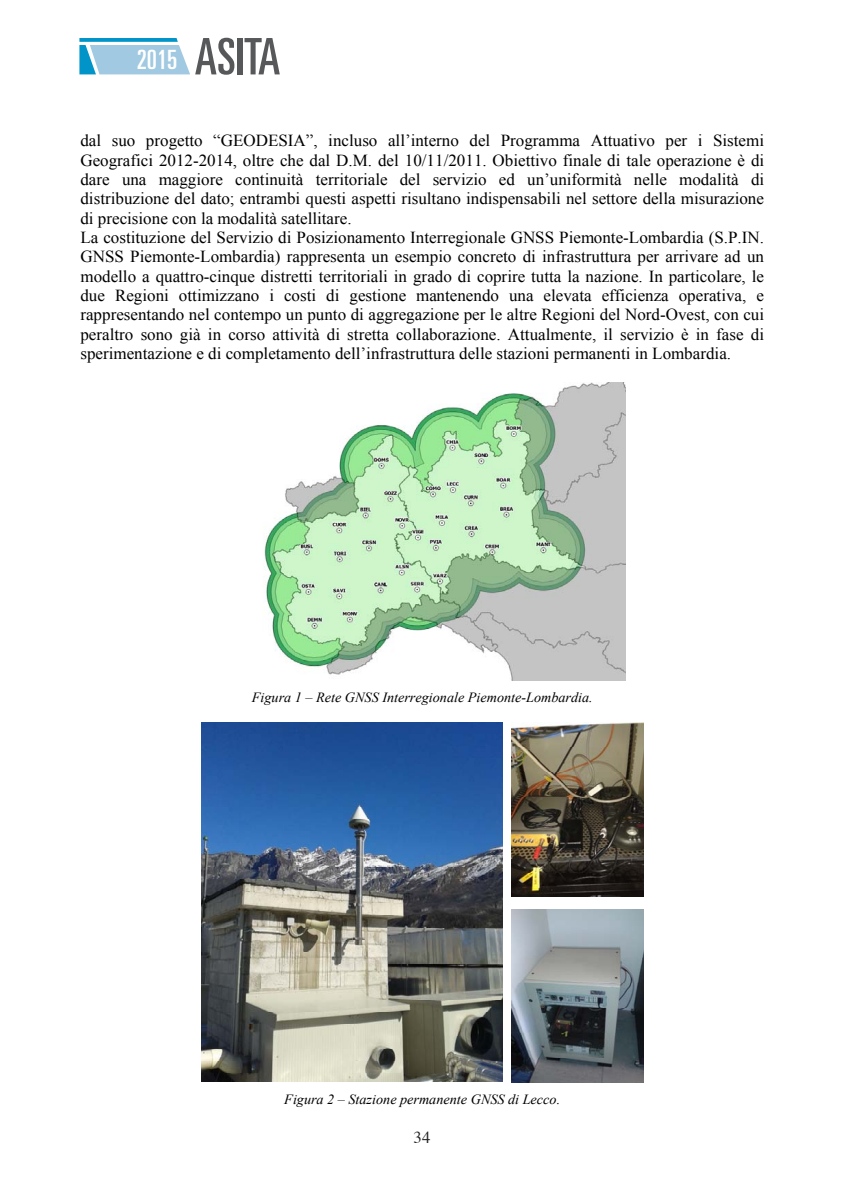
<style>
.page{position:relative;width:844px;height:1191px;background:#fff}
.page>*{position:absolute;margin:0;border:0;box-sizing:border-box;transform-origin:0 0}
.t1{font:ultra-condensed 50.4px "Univers";color:#57585a}
.t2{font:16.8px/19.2px "Times New Roman";color:#000}
.t3{font:16.62px "Times";color:#231f20}
.t4{font:italic 14px "Times New Roman";color:#000}
.s1{font-size:26.6px;color:#fff}
</style>
<div class="page">
<svg style="left:79px;top:38px;width:111px;height:36px"></svg>
<img style="left:264px;top:382px;width:361px;height:298px">
<img style="left:201px;top:722px;width:301px;height:359px">
<img style="left:511px;top:909px;width:132px;height:173px">
<img style="left:511px;top:722px;width:132px;height:174px">
<h1 class="t1" style="left:137px;top:28px;width:145px"><span class="s1">2015</span> ASITA</h1>
<p class="t2" style="left:80px;top:131px;width:685px">dal suo progetto “GEODESIA”, incluso all’interno del Programma Attuativo per i Sistemi Geografici 2012-2014, oltre che dal D.M. del 10/11/2011. Obiettivo finale di tale operazione è di dare una maggiore continuità territoriale del servizio ed un’uniformità nelle modalità di distribuzione del dato; entrambi questi aspetti risultano indispensabili nel settore della misurazione di precisione con la modalità satellitare.<br>La costituzione del Servizio di Posizionamento Interregionale GNSS Piemonte-Lombardia (S.P.IN.<br>GNSS Piemonte-Lombardia) rappresenta un esempio concreto di infrastruttura per arrivare ad un modello a quattro-cinque distretti territoriali in grado di coprire tutta la nazione. In particolare, le due Regioni ottimizzano i costi di gestione mantenendo una elevata efficienza operativa, e rappresentando nel contempo un punto di aggregazione per le altre Regioni del Nord-Ovest, con cui peraltro sono già in corso attività di stretta collaborazione. Attualmente, il servizio è in fase di sperimentazione e di completamento dell’infrastruttura delle stazioni permanenti in Lombardia.</p>
<p class="t4" style="left:252px;top:687px;width:342px">Figura 1 – Rete GNSS Interregionale Piemonte-Lombardia.</p>
<p class="t4" style="left:284px;top:1090px;width:277px">Figura 2 – Stazione permanente GNSS di Lecco.</p>
<p class="t3" style="left:413px;top:1121px;width:18px">34</p>
</div>
